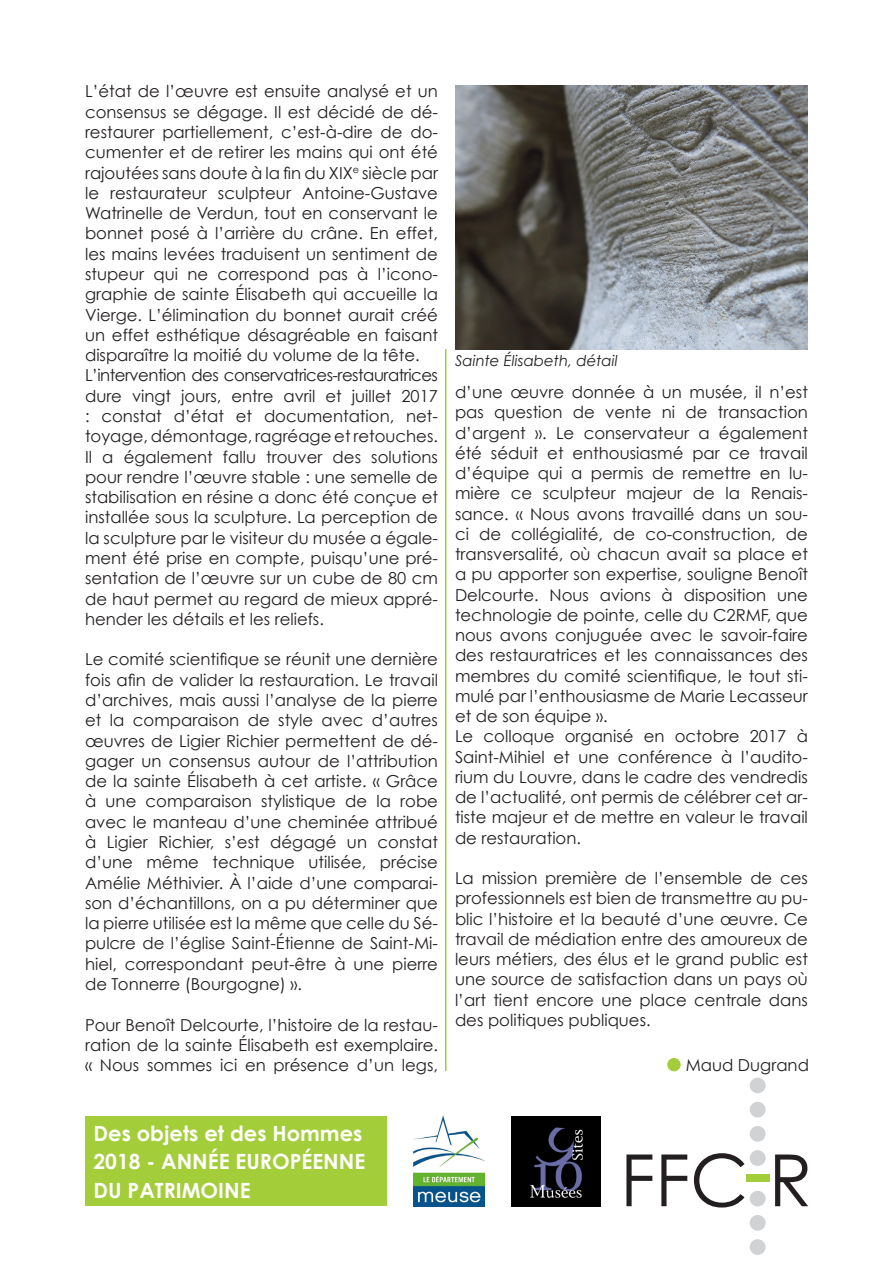
<style>
.page{position:relative;width:893px;height:1263px;background:#fff}
.page>*{position:absolute;margin:0;border:0;box-sizing:border-box;transform-origin:0 0}
.t1{font:72px "Century Gothic";color:#231f20}
.t2{font:700 21px/28.5px "Century Gothic";color:#fff}
.Texte_article{font:16.5px/20.2px "Century Gothic";color:#231f20;text-align:justify}
.legende{font:italic 15px "Century Gothic";color:#231f20}
</style>
<div class="page">
<div style="left:746px;top:1174px;width:24px;height:8px;background:#a3cd39"></div>
<div style="left:750px;top:1077px;width:16px;height:16px;background:#d1d2d4;border-radius:50%"></div>
<div style="left:750px;top:1191px;width:16px;height:15px;background:#d1d2d4;border-radius:50%"></div>
<div style="left:750px;top:1126px;width:16px;height:16px;background:#d1d2d4;border-radius:50%"></div>
<div style="left:750px;top:1239px;width:16px;height:16px;background:#d1d2d4;border-radius:50%"></div>
<div style="left:750px;top:1150px;width:16px;height:16px;background:#d1d2d4;border-radius:50%"></div>
<div style="left:750px;top:1102px;width:16px;height:15px;background:#d1d2d4;border-radius:50%"></div>
<div style="left:750px;top:1215px;width:16px;height:16px;background:#d1d2d4;border-radius:50%"></div>
<img style="left:414px;top:1115px;width:71px;height:91px">
<img style="left:511px;top:1116px;width:90px;height:90px">
<div style="left:85px;top:1116px;width:302px;height:90px;background:#a3cd39"></div>
<img style="left:455px;top:85px;width:353px;height:264px">
<hr style="left:445px;top:349px;width:1px;height:722px;background:#a3cd39">
<div style="left:668px;top:1058px;width:12px;height:13px;background:#a3cd39;border-radius:50%"></div>
<div style="left:667px;top:1058px;width:13px;height:13px;border:1px solid #a3cd39;border-radius:50%"></div>
<p class="Texte_article" style="left:85px;top:81px;width:354px">L’état de l’œuvre est ensuite analysé et un consensus se dégage. Il est décidé de dé&shy;restaurer partiellement, c’est-à-dire de do&shy;cumenter et de retirer les mains qui ont été rajoutées sans doute à la fin du XIX<sup>e</sup> siècle par le restaurateur sculpteur Antoine-Gustave Watrinelle de Verdun, tout en conservant le bonnet posé à l’arrière du crâne. En effet, les mains levées traduisent un sentiment de stupeur qui ne correspond pas à l’icono&shy;graphie de sainte Élisabeth qui accueille la Vierge. L’élimination du bonnet aurait créé un effet esthétique désagréable en faisant disparaître la moitié du volume de la tête.</p>
<p class="Texte_article" style="left:85px;top:365px;width:354px">L’intervention des conservatrices-restauratrices dure vingt jours, entre avril et juillet 2017 : constat d’état et documentation, net&shy;toyage, démontage, ragréage et retouches.<br>Il a également fallu trouver des solutions pour rendre l’œuvre stable : une semelle de stabilisation en résine a donc été conçue et installée sous la sculpture. La perception de la sculpture par le visiteur du musée a égale&shy;ment été prise en compte, puisqu’une pré&shy;sentation de l’œuvre sur un cube de 80 cm de haut permet au regard de mieux appré&shy;hender les détails et les reliefs.</p>
<p class="Texte_article" style="left:85px;top:649px;width:354px">Le comité scientifique se réunit une dernière fois afin de valider la restauration. Le travail d’archives, mais aussi l’analyse de la pierre et la comparaison de style avec d’autres œuvres de Ligier Richier permettent de dé&shy;gager un consensus autour de l’attribution de la sainte Élisabeth à cet artiste. « Grâce à une comparaison stylistique de la robe avec le manteau d’une cheminée attribué à Ligier Richier, s’est dégagé un constat d’une même technique utilisée, précise Amélie Méthivier. À l’aide d’une comparai&shy;son d’échantillons, on a pu déterminer que la pierre utilisée est la même que celle du Sé&shy;pulcre de l’église Saint-Étienne de Saint-Mi&shy;hiel, correspondant peut-être à une pierre de Tonnerre (Bourgogne) ».</p>
<p class="Texte_article" style="left:85px;top:1014px;width:354px">Pour Benoît Delcourte, l’histoire de la restau&shy;ration de la sainte Élisabeth est exemplaire. « Nous sommes ici en présence d’un legs,</p>
<p class="legende" style="left:455px;top:351px;width:164px">Sainte Élisabeth, détail</p>
<p class="Texte_article" style="left:455px;top:382px;width:354px">d’une œuvre donnée à un musée, il n’est pas question de vente ni de transaction d’argent ». Le conservateur a également été séduit et enthousiasmé par ce travail d’équipe qui a permis de remettre en lu&shy;mière ce sculpteur majeur de la Renais&shy;sance. « Nous avons travaillé dans un sou&shy;ci de collégialité, de co-construction, de transversalité, où chacun avait sa place et a pu apporter son expertise, souligne Benoît Delcourte. Nous avions à disposition une technologie de pointe, celle du C2RMF, que nous avons conjuguée avec le savoir-faire des restauratrices et les connaissances des membres du comité scientifique, le tout sti&shy;mulé par l’enthousiasme de Marie Lecasseur et de son équipe ».</p>
<p class="Texte_article" style="left:455px;top:726px;width:354px">Le colloque organisé en octobre 2017 à Saint-Mihiel et une conférence à l’audito&shy;rium du Louvre, dans le cadre des vendredis de l’actualité, ont permis de célébrer cet ar&shy;tiste majeur et de mettre en valeur le travail de restauration.</p>
<p class="Texte_article" style="left:455px;top:868px;width:354px">La mission première de l’ensemble de ces professionnels est bien de transmettre au pu&shy;blic l’histoire et la beauté d’une œuvre. Ce travail de médiation entre des amoureux de leurs métiers, des élus et le grand public est une source de satisfaction dans un pays où l’art tient encore une place centrale dans des politiques publiques.</p>
<p class="Texte_article" style="left:686px;top:1054px;width:125px">Maud Dugrand</p>
<p class="t2" style="left:94px;top:1118px;width:273px">Des objets et des Hommes<br>2018 - ANNÉE EUROPÉENNE<br>DU PATRIMOINE</p>
<h1 class="t1" style="left:620px;top:1136px;width:194px">FFC R</h1>
</div>
